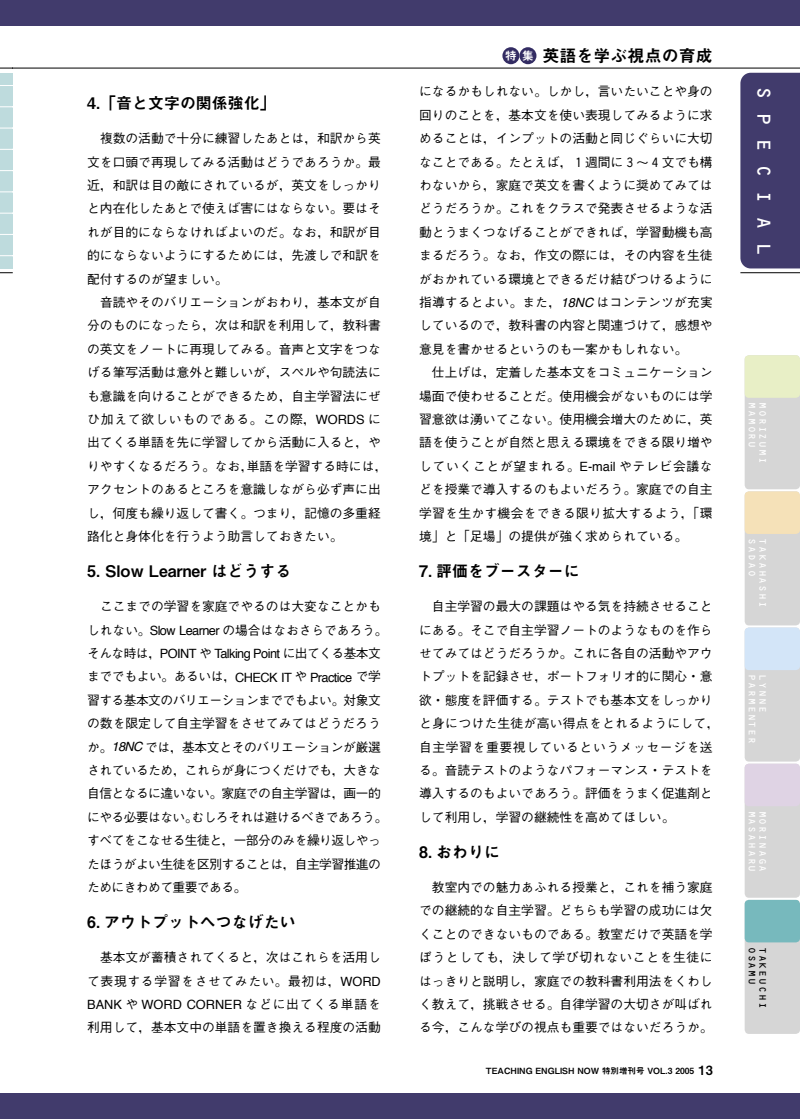
<style>
.page{position:relative;width:800px;height:1119px;background:#fff}
.page>*{position:absolute;margin:0;border:0;box-sizing:border-box;transform-origin:0 0}
.t1{font:19.2px "OCRB";letter-spacing:.64em;color:#fff}
.t2{font:16.95px "Midashi Go Pro MB31";color:#000}
.t3{font:15.9px "Midashi Go Pro MB31";color:#000}
.t4{font:500 12.75px/23.4px "Gothic BBB";color:#000;text-align:justify}
.t5{font:500 12.75px/23.4px "Gothic BBB";letter-spacing:-.045em;color:#000}
.t6{font:12.75px "Helvetica";letter-spacing:-.045em;color:#000}
.t7{font:12.75px "Helvetica";color:#000}
.t8{font:9.6px "OCRB";letter-spacing:.1em;color:#fff}
.t9{font:9.6px "OCRB";letter-spacing:.1em;color:#000}
.t10{font:8.55px "Midashi Go Pro MB31";color:#000}
.s1{font-family:"Helvetica";font-weight:400}
.s2{font-family:"Gothic BBB";font-weight:500}
.s3{font-family:"Helvetica";font-weight:400;font-style:italic}
.s4{font-size:11.7px;color:#fff}
.s5{font-size:12.75px}
</style>
<div class="page">
<div style="left:0;top:73px;width:13px;height:195px;background:#bedbdd"></div>
<hr style="left:0;top:73px;width:1px;height:195px;background:#fff">
<div style="left:0;top:0;width:13px;height:26px;background:#413b6c"></div>
<div style="left:0;top:1093px;width:13px;height:25px;background:#413b6c"></div>
<svg style="left:0;top:68px;width:13px;height:1px"></svg>
<svg style="left:0;top:272px;width:13px;height:1px"></svg>
<svg style="left:1px;top:85px;width:12px;height:1px"></svg>
<svg style="left:0;top:106px;width:13px;height:1px"></svg>
<svg style="left:0;top:128px;width:13px;height:1px"></svg>
<svg style="left:0;top:149px;width:13px;height:1px"></svg>
<svg style="left:1px;top:170px;width:12px;height:1px"></svg>
<svg style="left:0;top:192px;width:13px;height:1px"></svg>
<svg style="left:0;top:213px;width:13px;height:1px"></svg>
<svg style="left:1px;top:234px;width:12px;height:1px"></svg>
<svg style="left:0;top:255px;width:13px;height:1px"></svg>
<div style="left:13px;top:0;width:786px;height:26px;background:#413b6c"></div>
<div style="left:13px;top:1093px;width:786px;height:25px;background:#413b6c"></div>
<hr style="left:13px;top:68px;width:786px;height:1px;background:#000">
<hr style="left:740px;top:272px;width:59px;height:1px;background:#000">
<div style="left:502px;top:47px;width:17px;height:17px;background:#332c63;border-radius:50%"></div>
<div style="left:519px;top:47px;width:17px;height:17px;background:#332c63;border-radius:50%"></div>
<div style="left:740px;top:73px;width:59px;height:195px;background:#413b6c"></div>
<svg style="left:744px;top:355px;width:55px;height:678px;background:#d4d8d5"></svg>
<p class="t3" style="left:87px;top:90px;width:190px">4.「音と文字の関係強化」</p>
<p class="t4" style="left:87px;top:127px;width:295px;text-indent:13px">複数の活動で十分に練習したあとは，和訳から英文を口頭で再現してみる活動はどうであろうか。最近，和訳は目の敵にされているが，英文をしっかりと内在化したあとで使えば害にはならない。要はそれが目的にならなければよいのだ。なお，和訳が目的にならないようにするためには，先渡しで和訳を配付するのが望ましい。</p>
<p class="t4" style="left:87px;top:291px;width:301px;text-align:left;text-indent:13px">音読やそのバリエーションがおわり，基本文が自分のものになったら，次は和訳を利用して，教科書の英文をノートに再現してみる。音声と文字をつなげる筆写活動は意外と難しいが，スペルや句読法にも意識を向けることができるため，自主学習法にぜひ加えて欲しいものである。この際，<span class="s1">WORDS</span> に出てくる単語を先に学習してから活動に入ると，やりやすくなるだろう。なお，単語を学習する時には，アクセントのあるところを意識しながら必ず声に出し，何度も繰り返して書く。つまり，記憶の多重経路化と身体化を行うよう助言しておきたい。</p>
<p class="t3" style="left:87px;top:558px;width:206px">5. Slow Learner はどうする</p>
<p class="t4" style="left:87px;top:595px;width:301px;text-align:center">ここまでの学習を家庭でやるのは大変なことかも<br>しれない。<span class="s1">Slow Learner</span> の場合はなおさらであろう。</p>
<p class="t6" style="left:87px;top:645px;width:295px"><span class="s2">そんな時は，</span>POINT <span class="s2">や</span> Talking Point <span class="s2">に出てくる基本文</span></p>
<p class="t5" style="left:87px;top:665px;width:301px">まででもよい。あるいは，<span class="s1">CHECK IT</span> や <span class="s1">Practice</span> で学習する基本文のバリエーションまででもよい。対象文の数を限定して自主学習をさせてみてはどうだろうか。<span class="s3">18NC</span> では，基本文とそのバリエーションが厳選されているため，これらが身につくだけでも，大きな自信となるに違いない。家庭での自主学習は，画一的にやる必要はない。むしろそれは避けるべきであろう。すべてをこなせる生徒と，一部分のみを繰り返しやったほうがよい生徒を区別することは，自主学習推進のためにきわめて重要である。</p>
<p class="t3" style="left:87px;top:909px;width:210px">6. アウトプットへつなげたい</p>
<p class="t4" style="left:87px;top:946px;width:295px;text-align:right">基本文が蓄積されてくると，次はこれらを活用して表現する学習をさせてみたい。最初は，<span class="s1">WORD</span></p>
<p class="t7" style="left:87px;top:995px;width:295px">BANK <span class="s2">や</span> WORD CORNER <span class="s2">などに出てくる単語を</span></p>
<p class="t4" style="left:87px;top:1016px;width:295px">利用して，基本文中の単語を置き換える程度の活動</p>
<h2 class="t2" style="left:505px;top:42px;width:209px"><span class="s4">特集</span> 英語を学ぶ視点の育成</h2>
<p class="t4" style="left:419px;top:80px;width:295px">になるかもしれない。しかし，言いたいことや身の回りのことを，基本文を使い表現してみるように求めることは，インプットの活動と同じぐらいに大切なことである。たとえば，１週間に３～４文でも構わないから，家庭で英文を書くように奨めてみてはどうだろうか。これをクラスで発表させるような活動とうまくつなげることができれば，学習動機も高まるだろう。なお，作文の際には，その内容を生徒がおかれている環境とできるだけ結びつけるように指導するとよい。また，<span class="s3">18NC</span> はコンテンツが充実しているので，教科書の内容と関連づけて，感想や意見を書かせるというのも一案かもしれない。</p>
<p class="t4" style="left:419px;top:361px;width:295px;text-indent:13px">仕上げは，定着した基本文をコミュニケーション場面で使わせることだ。使用機会がないものには学習意欲は湧いてこない。使用機会増大のために，英語を使うことが自然と思える環境をできる限り増やしていくことが望まれる。<span class="s1">E-mail</span> やテレビ会議などを授業で導入するのもよいだろう。家庭での自主学習を生かす機会をできる限り拡大するよう，「環境」と「足場」の提供が強く求められている。</p>
<p class="t3" style="left:419px;top:558px;width:162px">7. 評価をブースターに</p>
<p class="t4" style="left:419px;top:595px;width:301px;text-align:left;text-indent:13px">自主学習の最大の課題はやる気を持続させることにある。そこで自主学習ノートのようなものを作らせてみてはどうだろうか。これに各自の活動やアウトプットを記録させ，ポートフォリオ的に関心・意欲・態度を評価する。テストでも基本文をしっかりと身につけた生徒が高い得点をとれるようにして，自主学習を重要視しているというメッセージを送る。音読テストのようなパフォーマンス・テストを導入するのもよいであろう。評価をうまく促進剤として利用し，学習の継続性を高めてほしい。</p>
<p class="t3" style="left:419px;top:839px;width:82px">8. おわりに</p>
<p class="t4" style="left:419px;top:875px;width:295px;text-indent:13px">教室内での魅力あふれる授業と，これを補う家庭での継続的な自主学習。どちらも学習の成功には欠くことのできないものである。教室だけで英語を学ぼうとしても，決して学び切れないことを生徒にはっきりと説明し，家庭での教科書利用法をくわしく教えて，挑戦させる。自律学習の大切さが叫ばれる今，こんな学びの視点も重要ではないだろうか。</p>
<p class="t10" style="left:486px;top:1064px;width:228px">TEACHING ENGLISH NOW 特別増刊号 VOL.3 2005 <span class="s5">13</span></p>
<h1 class="t1" style="left:774px;top:85px;width:172px;rotate:90deg">SPECIAL</h1>
<p class="t8" style="left:757px;top:402px;width:48px;rotate:90deg">MAMORU</p>
<p class="t8" style="left:767px;top:402px;width:63px;rotate:90deg">MORIZUMI</p>
<p class="t8" style="left:757px;top:538px;width:40px;rotate:90deg">SADAO</p>
<p class="t8" style="left:767px;top:538px;width:71px;rotate:90deg">TAKAHASHI</p>
<p class="t8" style="left:757px;top:674px;width:71px;rotate:90deg">PARMENTER</p>
<p class="t8" style="left:767px;top:674px;width:40px;rotate:90deg">LYNNE</p>
<p class="t8" style="left:757px;top:810px;width:63px;rotate:90deg">MASAHARU</p>
<p class="t8" style="left:767px;top:810px;width:63px;rotate:90deg">MORINAGA</p>
<p class="t9" style="left:757px;top:946px;width:40px;rotate:90deg">OSAMU</p>
<p class="t9" style="left:767px;top:946px;width:63px;rotate:90deg">TAKEUCHI</p>
</div>
